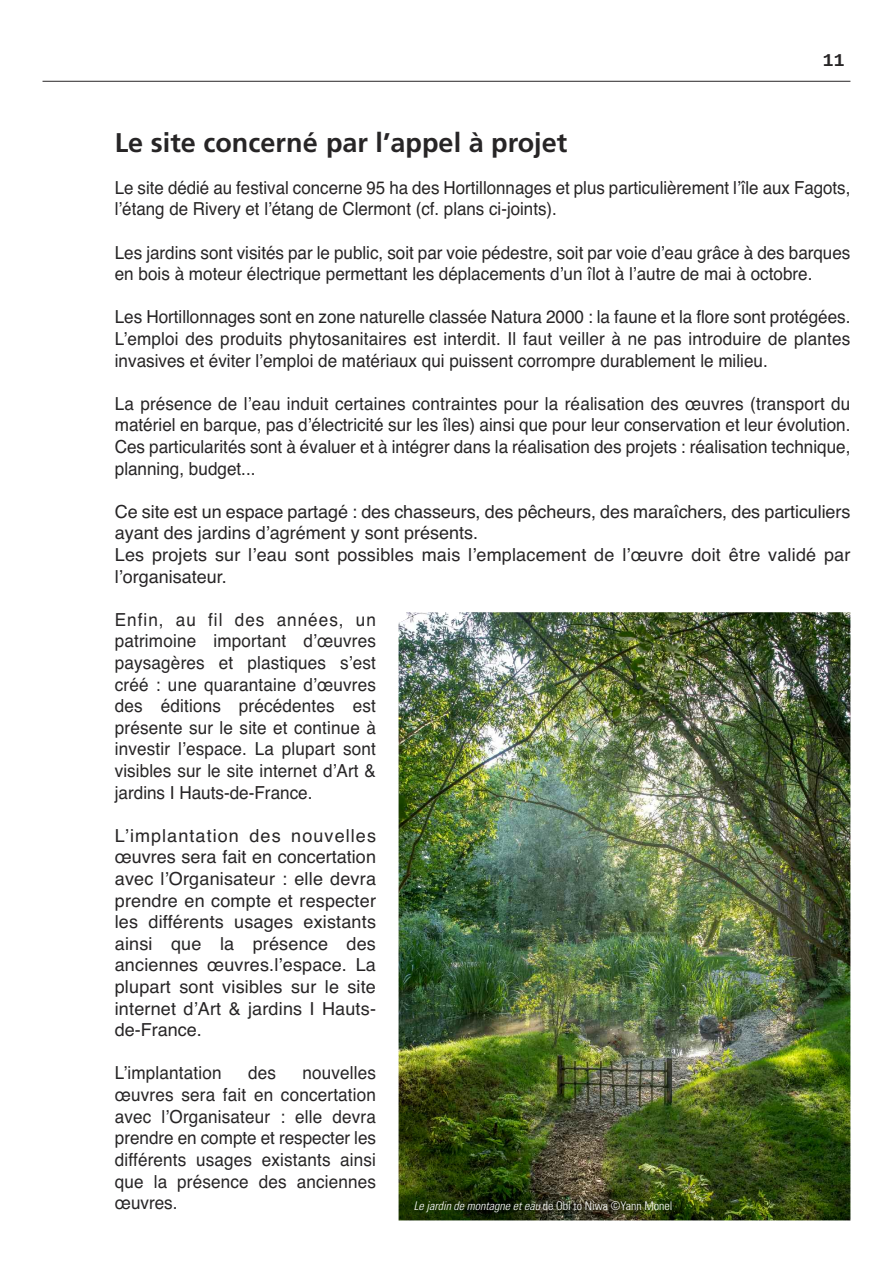
<style>
.page{position:relative;width:893px;height:1263px;background:#fff}
.page>*{position:absolute;margin:0;border:0;box-sizing:border-box;transform-origin:0 0}
.t1{font:700 27px "Frutiger";color:#272526}
.t2{font:18px/21.6px "Helvetica";color:#272526;text-align:justify;scale:.95 1}
.t3{font:18px/21.6px "Helvetica";color:#272526}
.t4{font:18px/21.6px "Helvetica";color:#272526;scale:.94 1}
.t5{font:700 18px "Liberation Mono";color:#272526}
.t6{font:italic 300 condensed 12px "Univers";color:#fff}
.s1{font-style:normal}
</style>
<div class="page">
<hr style="left:43px;top:81px;width:807px;height:1px;background:#272526">
<img style="left:399px;top:612px;width:451px;height:608px">
<p class="t5" style="left:823px;top:49px;width:23px">11</p>
<h1 class="t1" style="left:115px;top:132px;width:454px">Le site concerné par l’appel à projet</h1>
<p class="t4" style="left:115px;top:177px;width:784px">Le site dédié au festival concerne 95 ha des Hortillonnages et plus particulièrement l’île aux Fagots, l’étang de Rivery et l’étang de Clermont (cf. plans ci-joints).</p>
<p class="t2" style="left:115px;top:242px;width:776px">Les jardins sont visités par le public, soit par voie pédestre, soit par voie d’eau grâce à des barques en bois à moteur électrique permettant les déplacements d’un îlot à l’autre de mai à octobre.</p>
<p class="t2" style="left:115px;top:306px;width:776px">Les Hortillonnages sont en zone naturelle classée Natura 2000 : la faune et la flore sont protégées.<br>L’emploi des produits phytosanitaires est interdit. Il faut veiller à ne pas introduire de plantes invasives et éviter l’emploi de matériaux qui puissent corrompre durablement le milieu.</p>
<p class="t2" style="left:115px;top:393px;width:776px">La présence de l’eau induit certaines contraintes pour la réalisation des œuvres (transport du matériel en barque, pas d’électricité sur les îles) ainsi que pour leur conservation et leur évolution.<br>Ces particularités sont à évaluer et à intégrer dans la réalisation des projets : réalisation technique, planning, budget...</p>
<p class="t3" style="left:115px;top:501px;width:737px">Ce site est un espace partagé : des chasseurs, des pêcheurs, des maraîchers, des particuliers ayant des jardins d’agrément y sont présents.<br>Les projets sur l’eau sont possibles mais l’emplacement de l’œuvre doit être validé par l’organisateur.</p>
<p class="t2" style="left:115px;top:609px;width:276px">Enfin, au fil des années, un patrimoine important d’œuvres paysagères et plastiques s’est créé : une quarantaine d’œuvres des éditions précédentes est présente sur le site et continue à investir l’espace. La plupart sont visibles sur le site internet d’Art &amp; jardins I Hauts-de-France.</p>
<p class="t3" style="left:115px;top:825px;width:263px;text-align:justify">L’implantation des nouvelles œuvres sera fait en concertation avec l’Organisateur : elle devra prendre en compte et respecter les différents usages existants ainsi que la présence des anciennes œuvres.l’espace. La plupart sont visibles sur le site internet d’Art &amp; jardins I Hauts&shy;de-France.</p>
<p class="t2" style="left:115px;top:1062px;width:114px">L’implantation</p>
<p class="t2" style="left:248px;top:1062px;width:31px">des</p>
<p class="t2" style="left:115px;top:1062px;width:276px;text-indent:188px">nouvelles œuvres sera fait en concertation avec l’Organisateur : elle devra prendre en compte et respecter les différents usages existants ainsi que la présence des anciennes œuvres.</p>
<p class="t6" style="left:414px;top:1201px;width:260px">Le jardin de montagne et eau <span class="s1">de Obi to Niwa ©Yann Monel</span></p>
</div>
